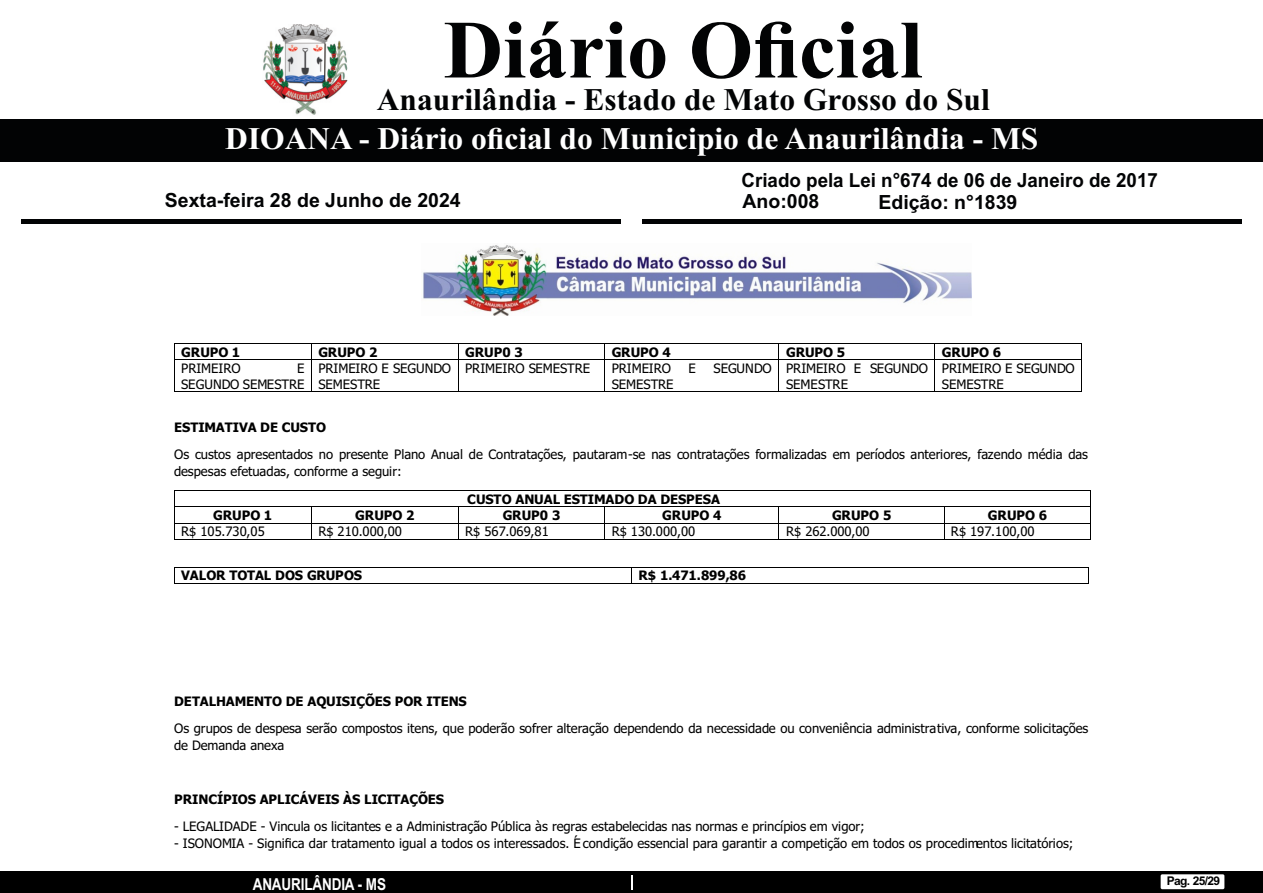
<style>
.page{position:relative;width:1263px;height:893px;background:#fff}
.page>*{position:absolute;margin:0;border:0;box-sizing:border-box;transform-origin:0 0}
.t1{font:700 82.5px "Times New Roman";color:#020304}
.t2{font:700 31.5px "Times New Roman";color:#fff}
.t3{font:700 31.5px "Times New Roman";color:#020304}
.t4{font:700 19.5px "Arial";color:#020304}
.t5{font:700 19.5px "Arial";color:#020304;scale:.96 1}
.t6{font:700 16.5px "Arial Narrow";letter-spacing:-.01em;color:#fff}
.t7{font:13.05px/15.8px "Tahoma";color:#000}
.t8{font:700 13.05px "Tahoma";color:#000}
.t9{font:700 12px "Arial";letter-spacing:-.055em;color:#000}
</style>
<div class="page">
<img style="left:423px;top:245px;width:548px;height:71px">
<hr style="left:175px;top:343px;width:136px;height:1px;background:#000">
<hr style="left:312px;top:343px;width:146px;height:1px;background:#000">
<hr style="left:459px;top:343px;width:145px;height:1px;background:#000">
<hr style="left:605px;top:343px;width:174px;height:1px;background:#000">
<hr style="left:779px;top:343px;width:155px;height:1px;background:#000">
<hr style="left:935px;top:343px;width:146px;height:1px;background:#000">
<svg style="left:174px;top:343px;width:1px;height:17px"></svg>
<hr style="left:175px;top:359px;width:136px;height:1px;background:#000">
<svg style="left:311px;top:343px;width:1px;height:17px"></svg>
<hr style="left:312px;top:359px;width:146px;height:1px;background:#000">
<svg style="left:458px;top:343px;width:1px;height:17px"></svg>
<hr style="left:459px;top:359px;width:145px;height:1px;background:#000">
<svg style="left:604px;top:343px;width:1px;height:17px"></svg>
<hr style="left:605px;top:359px;width:174px;height:1px;background:#000">
<hr style="left:779px;top:359px;width:155px;height:1px;background:#000">
<svg style="left:934px;top:343px;width:1px;height:17px"></svg>
<hr style="left:935px;top:359px;width:146px;height:1px;background:#000">
<svg style="left:1081px;top:343px;width:1px;height:17px"></svg>
<hr style="left:174px;top:360px;width:1px;height:31px;background:#000">
<hr style="left:175px;top:391px;width:136px;height:1px;background:#000">
<hr style="left:311px;top:360px;width:1px;height:31px;background:#000">
<hr style="left:312px;top:391px;width:146px;height:1px;background:#000">
<hr style="left:458px;top:360px;width:1px;height:31px;background:#000">
<hr style="left:459px;top:391px;width:145px;height:1px;background:#000">
<hr style="left:604px;top:360px;width:1px;height:31px;background:#000">
<hr style="left:605px;top:391px;width:174px;height:1px;background:#000">
<hr style="left:779px;top:360px;width:1px;height:31px;background:#000">
<hr style="left:779px;top:391px;width:155px;height:1px;background:#000">
<hr style="left:934px;top:360px;width:1px;height:31px;background:#000">
<hr style="left:935px;top:391px;width:146px;height:1px;background:#000">
<hr style="left:1081px;top:360px;width:1px;height:31px;background:#000">
<hr style="left:175px;top:490px;width:915px;height:1px;background:#000">
<hr style="left:175px;top:507px;width:136px;height:1px;background:#000">
<hr style="left:312px;top:507px;width:146px;height:1px;background:#000">
<hr style="left:459px;top:507px;width:145px;height:1px;background:#000">
<hr style="left:605px;top:507px;width:174px;height:1px;background:#000">
<hr style="left:779px;top:507px;width:165px;height:1px;background:#000">
<hr style="left:944px;top:507px;width:146px;height:1px;background:#000">
<hr style="left:175px;top:523px;width:136px;height:1px;background:#000">
<hr style="left:312px;top:523px;width:146px;height:1px;background:#000">
<hr style="left:459px;top:523px;width:145px;height:1px;background:#000">
<hr style="left:605px;top:523px;width:174px;height:1px;background:#000">
<hr style="left:779px;top:523px;width:165px;height:1px;background:#000">
<hr style="left:944px;top:523px;width:146px;height:1px;background:#000">
<svg style="left:174px;top:490px;width:1px;height:50px"></svg>
<hr style="left:175px;top:539px;width:136px;height:1px;background:#000">
<svg style="left:311px;top:507px;width:1px;height:33px"></svg>
<hr style="left:312px;top:539px;width:146px;height:1px;background:#000">
<svg style="left:458px;top:507px;width:1px;height:33px"></svg>
<hr style="left:459px;top:539px;width:145px;height:1px;background:#000">
<svg style="left:604px;top:507px;width:1px;height:33px"></svg>
<hr style="left:605px;top:539px;width:174px;height:1px;background:#000">
<hr style="left:779px;top:539px;width:165px;height:1px;background:#000">
<svg style="left:944px;top:508px;width:1px;height:31px"></svg>
<hr style="left:944px;top:539px;width:146px;height:1px;background:#000">
<svg style="left:1090px;top:490px;width:1px;height:50px"></svg>
<hr style="left:175px;top:567px;width:456px;height:1px;background:#000">
<hr style="left:631px;top:567px;width:457px;height:1px;background:#000">
<svg style="left:174px;top:567px;width:1px;height:17px"></svg>
<hr style="left:175px;top:583px;width:456px;height:1px;background:#000">
<svg style="left:631px;top:568px;width:1px;height:15px"></svg>
<hr style="left:631px;top:583px;width:457px;height:1px;background:#000">
<svg style="left:1088px;top:567px;width:1px;height:17px"></svg>
<div style="left:0;top:872px;width:1262px;height:21px;background:#000"></div>
<svg style="left:631px;top:875px;width:2px;height:15px"></svg>
<div style="left:1161px;top:874px;width:63px;height:15px;background:#fff;border-radius:2px"></div>
<div style="left:0;top:120px;width:1263px;height:42px;background:#020304"></div>
<hr style="left:21px;top:219px;width:600px;height:4px;background:#020304">
<hr style="left:642px;top:219px;width:600px;height:4px;background:#020304">
<img style="left:263px;top:24px;width:85px;height:91px">
<h1 class="t1" style="left:444px;top:22px;width:480px">Diário Oficial</h1>
<h2 class="t3" style="left:377px;top:89px;width:614px">Anaurilândia - Estado de Mato Grosso do Sul</h2>
<h2 class="t2" style="left:225px;top:127px;width:814px">DIOANA - Diário oficial do Municipio de Anaurilândia - MS</h2>
<h3 class="t5" style="left:741px;top:172px;width:435px">Criado pela Lei n°674 de 06 de Janeiro de 2017</h3>
<h3 class="t4" style="left:165px;top:193px;width:297px">Sexta-feira 28 de Junho de 2024</h3>
<h3 class="t4" style="left:742px;top:194px;width:78px">Ano:008</h3>
<h3 class="t4" style="left:878px;top:194px;width:140px">Edição: n°1839</h3>
<p class="t8" style="left:181px;top:347px;width:61px">GRUPO 1</p>
<p class="t8" style="left:318px;top:347px;width:61px">GRUPO 2</p>
<p class="t8" style="left:465px;top:347px;width:59px">GRUP0 3</p>
<p class="t8" style="left:612px;top:347px;width:61px">GRUPO 4</p>
<p class="t8" style="left:786px;top:347px;width:61px">GRUPO 5</p>
<p class="t8" style="left:942px;top:347px;width:61px">GRUPO 6</p>
<p class="t7" style="left:181px;top:361px;width:61px">PRIMEIRO</p>
<p class="t7" style="left:181px;top:361px;width:125px;text-align:right">E<br>SEGUNDO SEMESTRE</p>
<p class="t7" style="left:318px;top:361px;width:134px">PRIMEIRO E SEGUNDO<br>SEMESTRE</p>
<p class="t7" style="left:465px;top:361px;width:127px">PRIMEIRO SEMESTRE</p>
<p class="t7" style="left:612px;top:361px;width:61px">PRIMEIRO</p>
<p class="t7" style="left:688px;top:361px;width:9px">E</p>
<p class="t7" style="left:714px;top:361px;width:60px">SEGUNDO</p>
<p class="t7" style="left:786px;top:361px;width:143px">PRIMEIRO E SEGUNDO<br>SEMESTRE</p>
<p class="t7" style="left:942px;top:361px;width:134px">PRIMEIRO E SEGUNDO<br>SEMESTRE</p>
<p class="t7" style="left:612px;top:377px;width:63px">SEMESTRE</p>
<p class="t8" style="left:174px;top:422px;width:154px">ESTIMATIVA DE CUSTO</p>
<p class="t7" style="left:174px;top:447px;width:915px;line-height:17.1px">Os custos apresentados no presente Plano Anual de Contratações, pautaram-se nas contratações formalizadas em períodos anteriores, fazendo média das despesas efetuadas, conforme a seguir:</p>
<p class="t8" style="left:467px;top:494px;width:254px">CUSTO ANUAL ESTIMADO DA DESPESA</p>
<p class="t8" style="left:213px;top:510px;width:61px">GRUPO 1</p>
<p class="t8" style="left:355px;top:510px;width:61px">GRUPO 2</p>
<p class="t8" style="left:503px;top:510px;width:59px">GRUP0 3</p>
<p class="t8" style="left:662px;top:510px;width:61px">GRUPO 4</p>
<p class="t8" style="left:832px;top:510px;width:61px">GRUPO 5</p>
<p class="t8" style="left:988px;top:510px;width:61px">GRUPO 6</p>
<p class="t7" style="left:181px;top:525px;width:85px">R$ 105.730,05</p>
<p class="t7" style="left:318px;top:525px;width:85px">R$ 210.000,00</p>
<p class="t7" style="left:465px;top:525px;width:85px">R$ 567.069,81</p>
<p class="t7" style="left:612px;top:525px;width:85px">R$ 130.000,00</p>
<p class="t7" style="left:786px;top:525px;width:85px">R$ 262.000,00</p>
<p class="t7" style="left:951px;top:525px;width:85px">R$ 197.100,00</p>
<p class="t8" style="left:181px;top:570px;width:182px">VALOR TOTAL DOS GRUPOS</p>
<p class="t8" style="left:638px;top:570px;width:109px">R$ 1.471.899,86</p>
<p class="t8" style="left:174px;top:696px;width:294px">DETALHAMENTO DE AQUISIÇÕES POR ITENS</p>
<p class="t7" style="left:174px;top:720px;width:916px;line-height:17.4px">Os grupos de despesa serão compostos itens, que poderão sofrer alteração dependendo da necessidade ou conveniência administrativa, conforme solicitações de Demanda anexa</p>
<p class="t8" style="left:174px;top:794px;width:272px">PRINCÍPIOS APLICÁVEIS ÀS LICITAÇÕES</p>
<p class="t7" style="left:174px;top:819px;width:692px">- LEGALIDADE - Vincula os licitantes e a Administração Pública às regras estabelecidas nas normas e princípios em vigor;</p>
<p class="t7" style="left:174px;top:836px;width:901px">- ISONOMIA - Significa dar tratamento igual a todos os interessados. Écondição essencial para garantir a competição em todos os procedimentos licitatórios;</p>
<p class="t6" style="left:253px;top:871px;width:135px">ANAURILÂNDIA - MS</p>
<p class="t9" style="left:1167px;top:877px;width:55px">Pag. 25/29</p>
</div>
